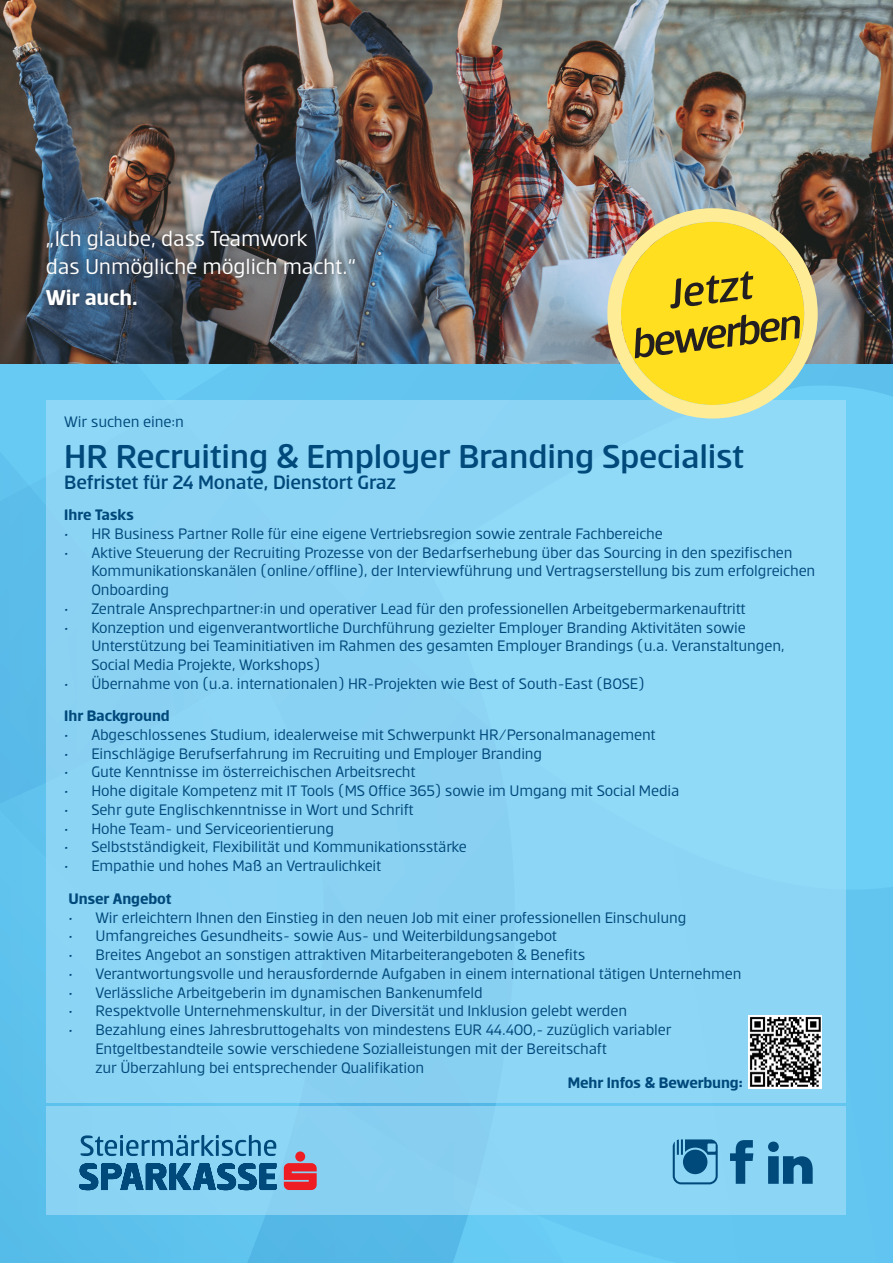
<style>
.page{position:relative;width:893px;height:1263px;background:#fff}
.page>*{position:absolute;margin:0;border:0;box-sizing:border-box;transform-origin:0 0}
.t1{font:italic 500 45.15px "Erste";color:#231f20}
.t2{font:500 36px "Erste";letter-spacing:-.01em;color:#00497b}
.t3{font:23.25px "Erste";letter-spacing:-.01em;color:#fff}
.t4{font:700 23.25px "Erste";letter-spacing:-.01em;color:#fff}
.t5{font:500 21px "Erste";letter-spacing:-.015em;color:#00497b}
.t6{font:16.5px/18.8px "Erste";letter-spacing:-.01em;color:#00497b}
.t7{font:700 16.5px "Erste";letter-spacing:-.01em;color:#00497b}
</style>
<div class="page">
<div style="left:571px;top:364px;width:322px;height:899px;background:#64c7f1"></div>
<div style="left:0;top:0;width:571px;height:1263px;background:#5ec2ed"></div>
<div style="left:46px;top:400px;width:799px;height:702px;background:#8dd5f5"></div>
<div style="left:46px;top:1107px;width:799px;height:108px;background:#8dd5f5"></div>
<svg style="left:284px;top:1151px;width:33px;height:39px"></svg>
<svg style="left:79px;top:1135px;width:198px;height:55px"></svg>
<img style="left:748px;top:1015px;width:74px;height:73px">
<img style="left:0;top:0;width:893px;height:364px">
<svg style="left:607px;top:208px;width:211px;height:211px;background:#e0d153"></svg>
<div style="left:37px;top:221px;width:327px;height:93px;background:#231f20;opacity:.75"></div>
<svg style="left:768px;top:1141px;width:45px;height:43px"></svg>
<svg style="left:730px;top:1140px;width:23px;height:44px"></svg>
<svg style="left:673px;top:1139px;width:45px;height:45px"></svg>
<p class="t3" style="left:46px;top:227px;width:263px">„Ich glaube, dass Teamwork</p>
<p class="t3" style="left:46px;top:254px;width:312px">das Unmögliche möglich macht.“</p>
<p class="t4" style="left:46px;top:285px;width:93px">Wir auch.</p>
<p class="t1" style="left:665px;top:271px;width:85px;rotate:-7deg">Jetzt</p>
<p class="t1" style="left:627px;top:321px;width:173px;rotate:-7deg">bewerben</p>
<p class="t6" style="left:64px;top:412px;width:121px">Wir suchen eine:n</p>
<p class="t2" style="left:64px;top:438px;width:681px">HR Recruiting &amp; Employer Branding Specialist</p>
<p class="t5" style="left:64px;top:471px;width:333px">Befristet für 24 Monate, Dienstort Graz</p>
<p class="t7" style="left:64px;top:506px;width:71px">Ihre Tasks</p>
<p class="t6" style="left:64px;top:524px;width:600px">• HR Business Partner Rolle für eine eigene Vertriebsregion sowie zentrale Fachbereiche</p>
<p class="t6" style="left:91px;top:543px;width:726px;text-indent:-27px">• Aktive Steuerung der Recruiting Prozesse von der Bedarfserhebung über das Sourcing in den spezifischen<br>Kommunikationskanälen (online/offline), der Interviewführung und Vertragserstellung bis zum erfolgreichen<br>Onboarding</p>
<p class="t6" style="left:64px;top:599px;width:683px">• Zentrale Ansprechpartner:in und operativer Lead für den professionellen Arbeitgebermarkenauftritt</p>
<p class="t6" style="left:91px;top:618px;width:695px;text-indent:-27px">• Konzeption und eigenverantwortliche Durchführung gezielter Employer Branding Aktivitäten sowie<br>Unterstützung bei Teaminitiativen im Rahmen des gesamten Employer Brandings (u.a. Veranstaltungen,<br>Social Media Projekte, Workshops)</p>
<p class="t6" style="left:64px;top:674px;width:582px">• Übernahme von (u.a. internationalen) HR-Projekten wie Best of South-East (BOSE)</p>
<p class="t7" style="left:64px;top:707px;width:107px">Ihr Background</p>
<p class="t6" style="left:64px;top:725px;width:593px">• Abgeschlossenes Studium, idealerweise mit Schwerpunkt HR/Personalmanagement</p>
<p class="t6" style="left:64px;top:743px;width:479px">• Einschlägige Berufserfahrung im Recruiting und Employer Branding</p>
<p class="t6" style="left:64px;top:762px;width:353px">• Gute Kenntnisse im österreichischen Arbeitsrecht</p>
<p class="t6" style="left:64px;top:781px;width:617px">• Hohe digitale Kompetenz mit IT Tools (MS Office 365) sowie im Umgang mit Social Media</p>
<p class="t6" style="left:64px;top:800px;width:351px">• Sehr gute Englischkenntnisse in Wort und Schrift</p>
<p class="t6" style="left:64px;top:818px;width:271px">• Hohe Team- und Serviceorientierung</p>
<p class="t6" style="left:64px;top:837px;width:404px">• Selbstständigkeit, Flexibilität und Kommunikationsstärke</p>
<p class="t6" style="left:64px;top:856px;width:318px">• Empathie und hohes Maß an Vertraulichkeit</p>
<p class="t7" style="left:69px;top:890px;width:104px">Unser Angebot</p>
<p class="t6" style="left:69px;top:908px;width:619px">• Wir erleichtern Ihnen den Einstieg in den neuen Job mit einer professionellen Einschulung</p>
<p class="t6" style="left:69px;top:926px;width:490px">• Umfangreiches Gesundheits- sowie Aus- und Weiterbildungsangebot</p>
<p class="t6" style="left:69px;top:945px;width:519px">• Breites Angebot an sonstigen attraktiven Mitarbeiterangeboten &amp; Benefits</p>
<p class="t6" style="left:69px;top:964px;width:674px">• Verantwortungsvolle und herausfordernde Aufgaben in einem international tätigen Unternehmen</p>
<p class="t6" style="left:69px;top:983px;width:416px">• Verlässliche Arbeitgeberin im dynamischen Bankenumfeld</p>
<p class="t6" style="left:69px;top:1001px;width:560px">• Respektvolle Unternehmenskultur, in der Diversität und Inklusion gelebt werden</p>
<p class="t6" style="left:96px;top:1020px;width:577px;text-indent:-27px">• Bezahlung eines Jahresbruttogehalts von mindestens EUR 44.400,- zuzüglich variabler<br>Entgeltbestandteile sowie verschiedene Sozialleistungen mit der Bereitschaft<br>zur Überzahlung bei entsprechender Qualifikation</p>
<p class="t7" style="left:568px;top:1074px;width:176px">Mehr Infos &amp; Bewerbung:</p>
</div>
